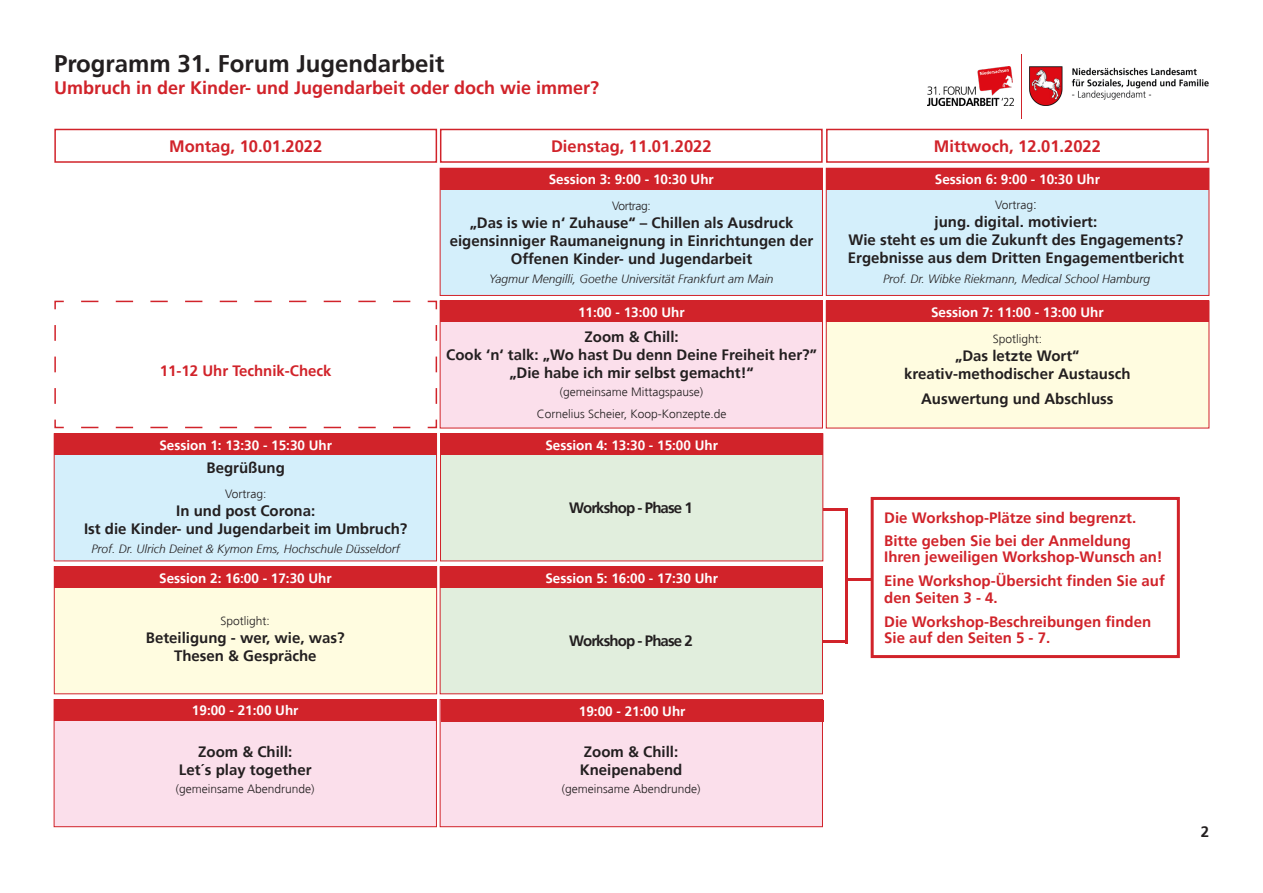
<style>
.page{position:relative;width:1263px;height:893px;background:#fff}
.page>*{position:absolute;margin:0;border:0;box-sizing:border-box;transform-origin:0 0}
.t1{font:700 24px "Frutiger";color:#231f20}
.t2{font:700 18px "Frutiger";color:#d1232a}
.t3{font:700 16.5px "Frutiger";color:#d1232a}
.t4{font:700 15px/18px "Frutiger";color:#231f20;text-align:center}
.t5{font:700 15px/16.5px "Frutiger";color:#d1232a}
.t6{font:700 15px "Frutiger";letter-spacing:-.06em;color:#231f20}
.t7{font:700 13.5px "Frutiger";color:#fff}
.t8{font:italic 300 12px "Frutiger";color:#231f20}
.t9{font:300 12px "Frutiger";color:#231f20}
.t10{font:300 12px "Frutiger";letter-spacing:-.03em;color:#231f20}
.s1{font-size:13.5px}
</style>
<div class="page">
<img style="left:1029px;top:67px;width:180px;height:38px">
<img style="left:927px;top:67px;width:86px;height:38px">
<hr style="left:1021px;top:54px;width:1px;height:64px;background:#d1232a">
<div style="left:54px;top:129px;width:383px;height:34px;border:2px solid #d1232a"></div>
<div style="left:440px;top:129px;width:383px;height:34px;border:2px solid #d1232a"></div>
<div style="left:826px;top:129px;width:383px;height:34px;border:2px solid #d1232a"></div>
<div style="left:826px;top:168px;width:383px;height:128px;background:#d4effb;border:1px solid #d1232a"></div>
<div style="left:826px;top:301px;width:383px;height:127px;background:#fffce0"></div>
<div style="left:826px;top:168px;width:383px;height:21px;background:#d1232a"></div>
<div style="left:54px;top:434px;width:383px;height:127px;background:#d4effb"></div>
<div style="left:440px;top:434px;width:383px;height:127px;background:#e1eedd"></div>
<div style="left:54px;top:566px;width:383px;height:128px;background:#fffce0;border:1px solid #d1232a"></div>
<div style="left:440px;top:566px;width:383px;height:128px;background:#e1eedd"></div>
<div style="left:440px;top:566px;width:383px;height:22px;background:#d1232a"></div>
<div style="left:54px;top:566px;width:383px;height:22px;background:#d1232a"></div>
<div style="left:826px;top:301px;width:383px;height:21px;background:#d1232a"></div>
<div style="left:54px;top:699px;width:383px;height:128px;background:#fbdfeb;border:1px solid #d1232a"></div>
<div style="left:440px;top:699px;width:383px;height:128px;background:#fbdfeb;border:1px solid #d1232a"></div>
<div style="left:440px;top:434px;width:383px;height:21px;background:#d1232a"></div>
<div style="left:54px;top:434px;width:383px;height:21px;background:#d1232a"></div>
<div style="left:441px;top:700px;width:383px;height:21px;background:#d1232a"></div>
<div style="left:54px;top:699px;width:383px;height:22px;background:#d1232a"></div>
<div style="left:440px;top:168px;width:383px;height:128px;background:#d4effb;border:1px solid #d1232a"></div>
<div style="left:440px;top:168px;width:383px;height:21px;background:#d1232a"></div>
<div style="left:440px;top:301px;width:383px;height:127px;background:#fbdfeb"></div>
<div style="left:440px;top:301px;width:383px;height:21px;background:#d1232a"></div>
<div style="left:871px;top:497px;width:309px;height:161px;background:#fff;border:3px solid #d1232a"></div>
<hr style="left:823px;top:508px;width:25px;height:3px;background:#d1232a">
<hr style="left:823px;top:640px;width:25px;height:3px;background:#d1232a">
<hr style="left:845px;top:508px;width:3px;height:135px;background:#d1232a">
<hr style="left:846px;top:578px;width:25px;height:3px;background:#d1232a">
<svg style="left:54px;top:300px;width:384px;height:129px"></svg>
<p class="t1" style="left:54px;top:50px;width:392px">Programm 31. Forum Jugendarbeit</p>
<p class="t2" style="left:54px;top:77px;width:547px">Umbruch in der Kinder- und Jugendarbeit oder doch wie immer?</p>
<p class="t3" style="left:169px;top:136px;width:155px">Montag, 10.01.2022</p>
<p class="t3" style="left:551px;top:136px;width:162px">Dienstag, 11.01.2022</p>
<p class="t3" style="left:934px;top:136px;width:168px">Mittwoch, 12.01.2022</p>
<p class="t7" style="left:935px;top:172px;width:167px">Session 6: 9:00 - 10:30 Uhr</p>
<p class="t7" style="left:549px;top:172px;width:167px">Session 3: 9:00 - 10:30 Uhr</p>
<p class="t10" style="left:612px;top:199px;width:40px">Vortrag:</p>
<p class="t4" style="left:470px;top:214px;width:325px">„Das is wie n‘ Zuhause“ – Chillen als Ausdruck</p>
<p class="t4" style="left:450px;top:232px;width:365px">eigensinniger Raumaneignung in Einrichtungen der<br>Offenen Kinder- und Jugendarbeit</p>
<p class="t8" style="left:489px;top:272px;width:286px">Yagmur Mengilli, Goethe Universität Frankfurt am Main</p>
<p class="t9" style="left:995px;top:199px;width:43px">Vortrag<span class="s1">:</span></p>
<p class="t4" style="left:935px;top:213px;width:164px">jung. digital. motiviert:</p>
<p class="t4" style="left:848px;top:231px;width:337px">Wie steht es um die Zukunft des Engagements?</p>
<p class="t4" style="left:848px;top:249px;width:337px">Ergebnisse aus dem Dritten Engagementbericht</p>
<p class="t8" style="left:883px;top:272px;width:269px">Prof. Dr. Wibke Riekmann, Medical School Hamburg</p>
<p class="t5" style="left:160px;top:363px;width:173px">11-12 Uhr Technik-Check</p>
<p class="t7" style="left:578px;top:304px;width:108px">11:00 - 13:00 Uhr</p>
<p class="t4" style="left:584px;top:328px;width:96px">Zoom &amp; Chill:</p>
<p class="t4" style="left:446px;top:346px;width:372px">Cook ‘n‘ talk: „Wo hast Du denn Deine Freiheit her?”</p>
<p class="t4" style="left:509px;top:364px;width:246px">„Die habe ich mir selbst gemacht!“</p>
<p class="t9" style="left:560px;top:385px;width:145px">(gemeinsame Mittagspause)</p>
<p class="t9" style="left:537px;top:407px;width:191px">Cornelius Scheier, Koop-Konzepte.de</p>
<p class="t7" style="left:159px;top:437px;width:174px">Session 1: 13:30 - 15:30 Uhr</p>
<p class="t7" style="left:545px;top:437px;width:174px">Session 4: 13:30 - 15:00 Uhr</p>
<p class="t4" style="left:207px;top:458px;width:80px">Begrüßung</p>
<p class="t9" style="left:225px;top:487px;width:43px">Vortrag:</p>
<p class="t4" style="left:176px;top:502px;width:140px">In und post Corona:</p>
<p class="t4" style="left:84px;top:520px;width:325px">Ist die Kinder- und Jugendarbeit im Umbruch?</p>
<p class="t8" style="left:92px;top:542px;width:310px">Prof. Dr. Ulrich Deinet &amp; Kymon Ems, Hochschule Düsseldorf</p>
<p class="t6" style="left:569px;top:499px;width:125px">Workshop - Phase 1</p>
<p class="t7" style="left:159px;top:570px;width:174px">Session 2: 16:00 - 17:30 Uhr</p>
<p class="t7" style="left:545px;top:570px;width:174px">Session 5: 16:00 - 17:30 Uhr</p>
<p class="t9" style="left:221px;top:614px;width:51px">Spotlight:</p>
<p class="t4" style="left:146px;top:629px;width:200px">Beteiligung - wer, wie, was?</p>
<p class="t4" style="left:174px;top:647px;width:144px">Thesen &amp; Gespräche</p>
<p class="t6" style="left:569px;top:631px;width:125px">Workshop - Phase 2</p>
<p class="t7" style="left:192px;top:703px;width:108px">19:00 - 21:00 Uhr</p>
<p class="t7" style="left:579px;top:704px;width:108px">19:00 - 21:00 Uhr</p>
<p class="t4" style="left:198px;top:743px;width:96px">Zoom &amp; Chill:</p>
<p class="t4" style="left:179px;top:761px;width:134px">Let´s play together</p>
<p class="t9" style="left:176px;top:782px;width:140px">(gemeinsame Abendrunde)</p>
<p class="t4" style="left:584px;top:743px;width:96px">Zoom &amp; Chill:</p>
<p class="t4" style="left:580px;top:761px;width:104px">Kneipenabend</p>
<p class="t9" style="left:562px;top:782px;width:140px">(gemeinsame Abendrunde)</p>
<p class="t7" style="left:931px;top:304px;width:174px">Session 7: 11:00 - 13:00 Uhr</p>
<p class="t9" style="left:993px;top:332px;width:51px">Spotlight:</p>
<p class="t4" style="left:955px;top:347px;width:126px">„Das letzte Wort“</p>
<p class="t4" style="left:904px;top:365px;width:228px">kreativ-methodischer Austausch</p>
<p class="t4" style="left:921px;top:390px;width:194px">Auswertung und Abschluss</p>
<p class="t5" style="left:884px;top:510px;width:253px">Die Workshop-Plätze sind begrenzt.</p>
<p class="t5" style="left:884px;top:532px;width:280px">Bitte geben Sie bei der Anmeldung<br>Ihren jeweiligen Workshop-Wunsch an!</p>
<p class="t5" style="left:884px;top:573px;width:282px">Eine Workshop-Übersicht finden Sie auf den Seiten 3 - 4.</p>
<p class="t5" style="left:884px;top:613px;width:268px">Die Workshop-Beschreibungen finden<br>Sie auf den Seiten 5 - 7.</p>
<p class="t4" style="left:1201px;top:823px;width:10px">2</p>
</div>
